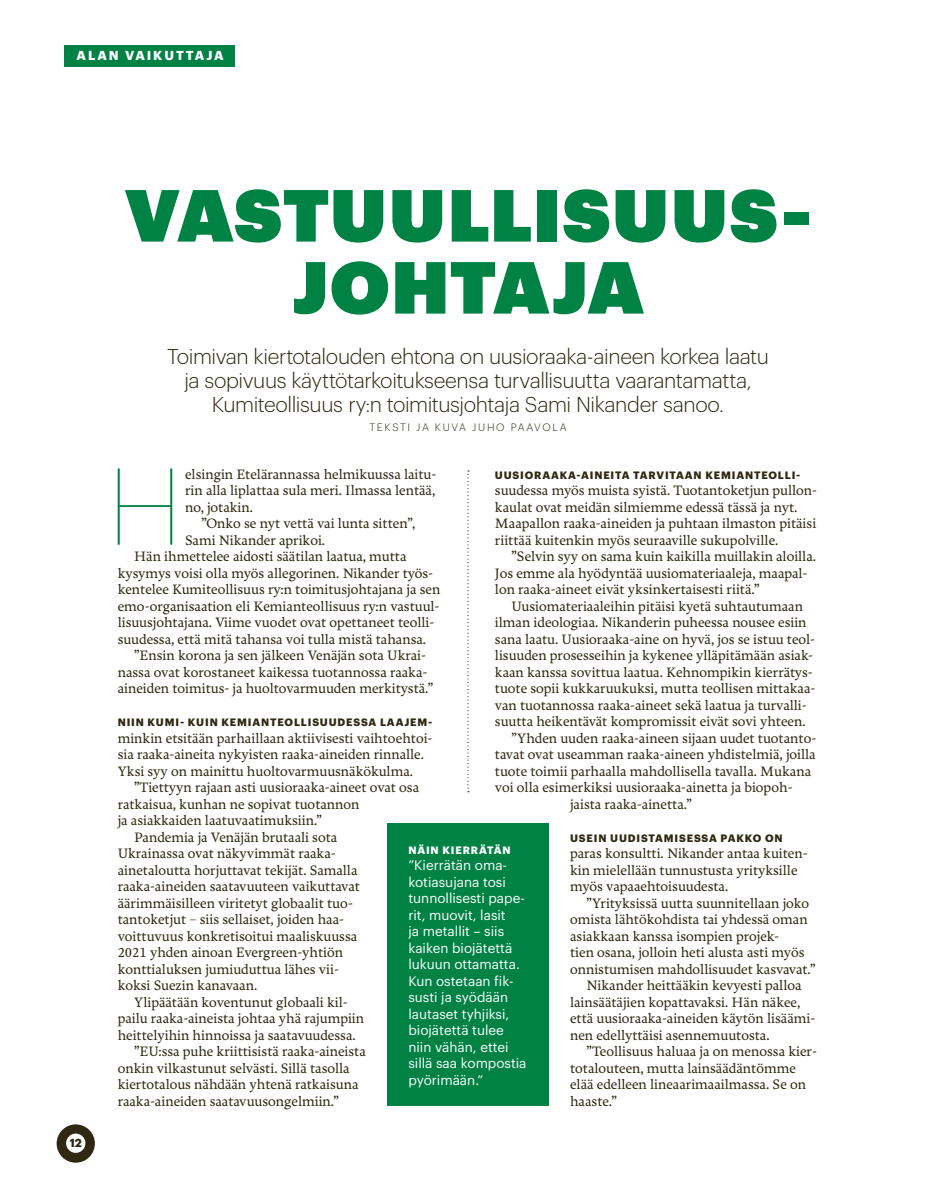
<style>
.page{position:relative;width:936px;height:1191px;background:#fff}
.page>*{position:absolute;margin:0;border:0;box-sizing:border-box;transform-origin:0 0}
.t1{font:100 106.5px "Graphik";color:#008244}
.t2{font:72px/72px "Graphik Super";letter-spacing:.015em;color:#008244;text-align:center}
.t3{font:300 21px/24px "Graphik";letter-spacing:-.02em;color:#2f2812;text-align:center}
.t4{font:500 14.25px/16.5px "Freya";color:#2f2812}
.t5{font:13.5px/16.5px "Graphik";color:#fff}
.t6{font:700 12.75px "Graphik";letter-spacing:.155em;color:#fff}
.t7{font:700 11.4px "Graphik";color:#2f2812}
.t8{font:700 10.5px "Graphik";letter-spacing:.08em;color:#2f2812}
.t9{font:300 10.5px "Graphik";letter-spacing:.165em;color:#2f2812}
.t10{font:700 10.5px "Graphik";letter-spacing:.08em;color:#fff}
</style>
<div class="page">
<div style="left:64px;top:45px;width:171px;height:22px;background:#008244"></div>
<svg style="left:467px;top:470px;width:2px;height:322px"></svg>
<div style="left:387px;top:823px;width:162px;height:282px;background:#008244"></div>
<svg style="left:57px;top:1124px;width:38px;height:38px"></svg>
<p class="t6" style="left:77px;top:46px;width:149px">ALAN VAIKUTTAJA</p>
<h2 class="t2" style="left:125px;top:173px;width:688px">VASTUULLISUUS-<br>JOHTAJA</h2>
<h3 class="t3" style="left:167px;top:342px;width:603px">Toimivan kiertotalouden ehtona on uusioraaka-aineen korkea laatu ja sopivuus käyttötarkoitukseensa turvallisuutta vaarantamatta,<br>Kumiteollisuus ry:n toimitusjohtaja Sami Nikander sanoo.</h3>
<p class="t9" style="left:369px;top:420px;width:199px">TEKSTI JA KUVA JUHO PAAVOLA</p>
<p class="t7" style="left:70px;top:1134px;width:14px">12</p>
<h1 class="t1" style="left:108px;top:431px;width:76px">H</h1>
<p class="t4" style="left:185px;top:466px;width:253px;text-align:justify">elsingin Etelärannassa helmikuussa laitu&shy;rin alla liplattaa sula meri. Ilmassa lentää, no, jotakin.</p>
<p class="t8" style="left:495px;top:467px;width:307px">UUSIORAAKA-AINEITA TARVITAAN KEMIANTEOLLI-</p>
<p class="t4" style="left:495px;top:483px;width:323px">suudessa myös muista syistä. Tuotantoketjun pullon&shy;kaulat ovat meidän silmiemme edessä tässä ja nyt.<br>Maapallon raaka-aineiden ja puhtaan ilmaston pitäisi riittää kuitenkin myös seuraaville sukupolville.</p>
<p class="t4" style="left:495px;top:549px;width:322px;text-indent:17px">”Selvin syy on sama kuin kaikilla muillakin aloilla.<br>Jos emme ala hyödyntää uusiomateriaaleja, maapal&shy;lon raaka-aineet eivät yksinkertaisesti riitä.”</p>
<p class="t4" style="left:511px;top:598px;width:293px">Uusiomateriaaleihin pitäisi kyetä suhtautumaan</p>
<p class="t4" style="left:495px;top:615px;width:313px">ilman ideologiaa. Nikanderin puheessa nousee esiin</p>
<p class="t4" style="left:495px;top:631px;width:321px">sana laatu. Uusioraaka-aine on hyvä, jos se istuu teol-</p>
<p class="t4" style="left:495px;top:648px;width:319px">lisuuden prosesseihin ja kykenee ylläpitämään asiak-</p>
<p class="t4" style="left:495px;top:664px;width:319px">kaan kanssa sovittua laatua. Kehnompikin kierrätys-</p>
<p class="t4" style="left:495px;top:681px;width:322px">tuote sopii kukkaruukuksi, mutta teollisen mittakaa-</p>
<p class="t4" style="left:495px;top:697px;width:313px">van tuotannossa raaka-aineet sekä laatua ja turvalli-</p>
<p class="t4" style="left:495px;top:714px;width:312px">suutta heikentävät kompromissit eivät sovi yhteen.</p>
<p class="t4" style="left:511px;top:730px;width:306px">”Yhden uuden raaka-aineen sijaan uudet tuotanto-</p>
<p class="t4" style="left:495px;top:747px;width:322px">tavat ovat useamman raaka-aineen yhdistelmiä, joilla</p>
<p class="t4" style="left:495px;top:763px;width:318px">tuote toimii parhaalla mahdollisella tavalla. Mukana</p>
<p class="t4" style="left:495px;top:780px;width:299px">voi olla esimerkiksi uusioraaka-ainetta ja biopoh-</p>
<p class="t4" style="left:570px;top:796px;width:123px">jaista raaka-ainetta.”</p>
<p class="t8" style="left:570px;top:830px;width:214px">USEIN UUDISTAMISESSA PAKKO ON</p>
<p class="t4" style="left:570px;top:846px;width:239px">paras konsultti. Nikander antaa kuiten&shy;kin mielellään tunnustusta yrityksille myös vapaaehtoisuudesta.</p>
<p class="t4" style="left:586px;top:895px;width:224px">”Yrityksissä uutta suunnitellaan joko</p>
<p class="t4" style="left:570px;top:912px;width:239px">omista lähtökohdista tai yhdessä oman</p>
<p class="t4" style="left:570px;top:928px;width:210px">asiakkaan kanssa isompien projek-</p>
<p class="t4" style="left:570px;top:945px;width:236px">tien osana, jolloin heti alusta asti myös</p>
<p class="t4" style="left:570px;top:961px;width:247px">onnistumisen mahdollisuudet kasvavat.”</p>
<p class="t4" style="left:586px;top:978px;width:216px">Nikander heittääkin kevyesti palloa</p>
<p class="t4" style="left:570px;top:994px;width:232px">lainsäätäjien kopattavaksi. Hän näkee,</p>
<p class="t4" style="left:570px;top:1011px;width:247px">että uusioraaka-aineiden käytön lisäämi-</p>
<p class="t4" style="left:570px;top:1027px;width:201px">nen edellyttäisi asennemuutosta.</p>
<p class="t4" style="left:586px;top:1044px;width:232px">”Teollisuus haluaa ja on menossa kier-</p>
<p class="t4" style="left:570px;top:1060px;width:227px">totalouteen, mutta lainsäädäntömme</p>
<p class="t4" style="left:570px;top:1077px;width:237px">elää edelleen lineaarimaailmassa. Se on</p>
<p class="t4" style="left:570px;top:1093px;width:48px">haaste.”</p>
<p class="t4" style="left:201px;top:516px;width:215px">”Onko se nyt vettä vai lunta sitten”,</p>
<p class="t4" style="left:185px;top:532px;width:141px">Sami Nikander aprikoi.</p>
<p class="t4" style="left:134px;top:549px;width:274px">Hän ihmettelee aidosti säätilan laatua, mutta</p>
<p class="t4" style="left:118px;top:565px;width:317px">kysymys voisi olla myös allegorinen. Nikander työs-</p>
<p class="t4" style="left:118px;top:582px;width:324px">kentelee Kumiteollisuus ry:n toimitusjohtajana ja sen</p>
<p class="t4" style="left:118px;top:598px;width:323px">emo-organisaation eli Kemianteollisuus ry:n vastuul-</p>
<p class="t4" style="left:118px;top:615px;width:318px">lisuusjohtajana. Viime vuodet ovat opettaneet teolli-</p>
<p class="t4" style="left:118px;top:631px;width:310px">suudessa, että mitä tahansa voi tulla mistä tahansa.</p>
<p class="t4" style="left:134px;top:648px;width:293px">”Ensin korona ja sen jälkeen Venäjän sota Ukrai-</p>
<p class="t4" style="left:118px;top:664px;width:311px">nassa ovat korostaneet kaikessa tuotannossa raaka-</p>
<p class="t4" style="left:118px;top:681px;width:317px">aineiden toimitus- ja huoltovarmuuden merkitystä.”</p>
<p class="t8" style="left:118px;top:714px;width:316px">NIIN KUMI- KUIN KEMIANTEOLLISUUDESSA LAAJEM-</p>
<p class="t4" style="left:118px;top:730px;width:316px">minkin etsitään parhaillaan aktiivisesti vaihtoehtoi&shy;sia raaka-aineita nykyisten raaka-aineiden rinnalle.<br>Yksi syy on mainittu huoltovarmuusnäkökulma.</p>
<p class="t4" style="left:134px;top:780px;width:286px">”Tiettyyn rajaan asti uusioraaka-aineet ovat osa</p>
<p class="t4" style="left:118px;top:796px;width:243px">ratkaisua, kunhan ne sopivat tuotannon</p>
<p class="t4" style="left:118px;top:813px;width:206px">ja asiakkaiden laatuvaatimuksiin.”</p>
<p class="t4" style="left:134px;top:829px;width:205px">Pandemia ja Venäjän brutaali sota</p>
<p class="t4" style="left:118px;top:846px;width:219px">Ukrainassa ovat näkyvimmät raaka-</p>
<p class="t4" style="left:118px;top:862px;width:241px">ainetaloutta horjuttavat tekijät. Samalla</p>
<p class="t4" style="left:118px;top:879px;width:244px">raaka-aineiden saatavuuteen vaikuttavat</p>
<p class="t4" style="left:118px;top:895px;width:236px">äärimmäisilleen viritetyt globaalit tuo-</p>
<p class="t4" style="left:118px;top:912px;width:228px">tantoketjut – siis sellaiset, joiden haa-</p>
<p class="t4" style="left:118px;top:928px;width:241px">voittuvuus konkretisoitui maaliskuussa</p>
<p class="t4" style="left:118px;top:945px;width:227px">2021 yhden ainoan Evergreen-yhtiön</p>
<p class="t4" style="left:118px;top:961px;width:223px">konttialuksen jumiuduttua lähes vii-</p>
<p class="t4" style="left:118px;top:978px;width:141px">koksi Suezin kanavaan.</p>
<p class="t4" style="left:134px;top:994px;width:215px">Ylipäätään koventunut globaali kil-</p>
<p class="t4" style="left:118px;top:1011px;width:248px">pailu raaka-aineista johtaa yhä rajumpiin</p>
<p class="t4" style="left:118px;top:1027px;width:239px">heittelyihin hinnoissa ja saatavuudessa.</p>
<p class="t4" style="left:134px;top:1044px;width:233px">”EU:ssa puhe kriittisistä raaka-aineista</p>
<p class="t4" style="left:118px;top:1060px;width:233px">onkin vilkastunut selvästi. Sillä tasolla</p>
<p class="t4" style="left:118px;top:1077px;width:242px">kiertotalous nähdään yhtenä ratkaisuna</p>
<p class="t4" style="left:118px;top:1093px;width:222px">raaka-aineiden saatavuusongelmiin.”</p>
<p class="t10" style="left:408px;top:841px;width:104px">NÄIN KIERRÄTÄN</p>
<p class="t5" style="left:408px;top:855px;width:120px">”Kierrätän oma&shy;kotiasujana tosi tunnollisesti pape&shy;rit, muovit, lasit<br>ja metallit – siis kaiken biojätettä lukuun ottamatta.<br>Kun ostetaan fik&shy;susti ja syödään lautaset tyhjiksi, biojätettä tulee niin vähän, ettei sillä saa kompostia pyörimään.”</p>
</div>
